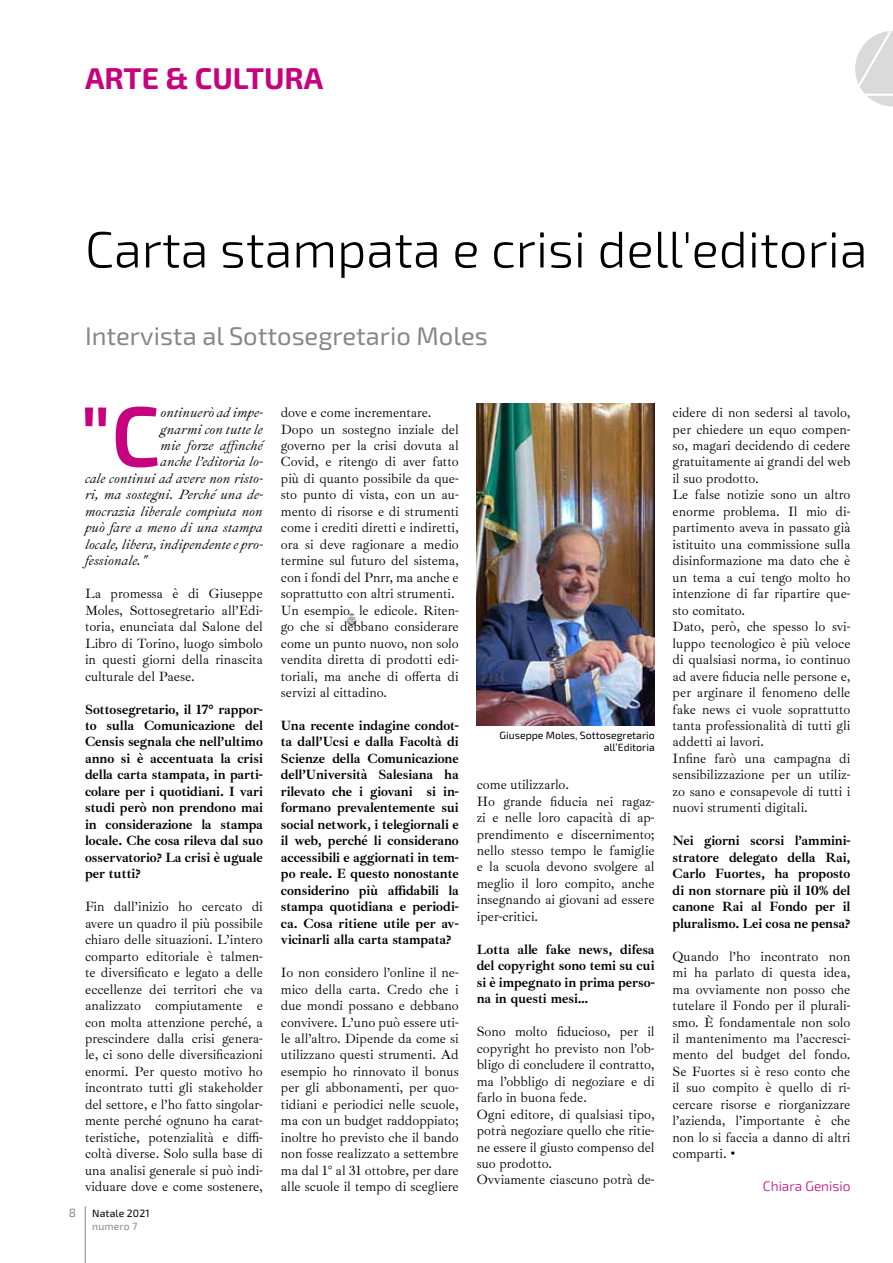
<style>
.page{position:relative;width:893px;height:1263px;background:#fff}
.page>*{position:absolute;margin:0;border:0;box-sizing:border-box;transform-origin:0 0}
.t1{font:600 85.35px "Exo 2.0";color:#c7027f}
.t2{font:300 51px "Exo 2.0";color:#000}
.t3{font:700 30px "Exo 2.0";color:#c7027f}
.t4{font:25.5px "Exo 2.0";color:#878787}
.t5{font:13.65px/16.5px "Ibarra Real Nova";color:#000;text-align:justify}
.t6{font:italic 13.65px "Ibarra Real Nova";color:#000}
.t7{font:300 13.65px "Exo 2.0";color:#c7027f}
.t8{font:12px "Exo 2.0";color:#878787}
.t9{font:10.5px/12.6px "Exo 2.0";color:#000;text-align:right}
.t10{font:10.5px "Exo 2.0";letter-spacing:.01em;color:#878787}
</style>
<div class="page">
<svg style="left:855px;top:31px;width:38px;height:75px"></svg>
<hr style="left:85px;top:1206px;width:1px;height:57px;background:#878787">
<img style="left:477px;top:404px;width:178px;height:321px">
<h3 class="t3" style="left:85px;top:61px;width:240px">ARTE &amp; CULTURA</h3>
<h2 class="t2" style="left:85px;top:220px;width:784px">Carta stampata e crisi dell'editoria</h2>
<h3 class="t4" style="left:85px;top:321px;width:404px">Intervista al Sottosegretario Moles</h3>
<h1 class="t1" style="left:80px;top:386px;width:82px">"C</h1>
<p class="t6" style="left:161px;top:405px;width:104px">ontinuerò ad impe-</p>
<p class="t6" style="left:161px;top:421px;width:104px">gnarmi con tutte le</p>
<p class="t6" style="left:161px;top:438px;width:104px">mie forze affinché</p>
<p class="t6" style="left:161px;top:454px;width:104px">anche l’editoria lo-</p>
<p class="t6" style="left:85px;top:471px;width:179px">cale continui ad avere non risto-</p>
<p class="t6" style="left:85px;top:487px;width:179px">ri, ma sostegni. Perché una de-</p>
<p class="t6" style="left:85px;top:504px;width:179px">mocrazia liberale compiuta non</p>
<p class="t6" style="left:85px;top:520px;width:179px">può fare a meno di una stampa</p>
<p class="t6" style="left:85px;top:537px;width:179px">locale, libera, indipendente e pro-</p>
<p class="t6" style="left:85px;top:553px;width:63px">fessionale."</p>
<p class="t5" style="left:85px;top:586px;width:179px">La promessa è di Giuseppe Moles, Sottosegretario all’Edi&shy;toria, enunciata dal Salone del Libro di Torino, luogo simbolo in questi giorni della rinascita culturale del Paese.</p>
<p class="t5" style="left:85px;top:701px;width:179px">Sottosegretario, il 17° rappor&shy;to sulla Comunicazione del Censis segnala che nell’ultimo anno si è accentuata la crisi della carta stampata, in parti&shy;colare per i quotidiani. I vari studi però non prendono mai in considerazione la stampa locale. Che cosa rileva dal suo osservatorio? La crisi è uguale per tutti?</p>
<p class="t5" style="left:85px;top:899px;width:179px">Fin dall’inizio ho cercato di avere un quadro il più possibile chiaro delle situazioni. L’intero comparto editoriale è talmen&shy;te diversificato e legato a delle eccellenze dei territori che va analizzato compiutamente e con molta attenzione perché, a prescindere dalla crisi genera&shy;le, ci sono delle diversificazioni enormi. Per questo motivo ho incontrato tutti gli stakeholder del settore, e l’ho fatto singolar&shy;mente perché ognuno ha carat&shy;teristiche, potenzialità e diffi&shy;coltà diverse. Solo sulla base di una analisi generale si può indi&shy;viduare dove e come sostenere,</p>
<p class="t8" style="left:69px;top:1206px;width:9px">8</p>
<p class="t9" style="left:92px;top:1207px;width:59px">Natale 2021</p>
<p class="t10" style="left:92px;top:1220px;width:47px">numero 7</p>
<p class="t5" style="left:281px;top:404px;width:179px;text-align:left">dove e come incrementare.<br>Dopo un sostegno inziale del governo per la crisi dovuta al<br>Covid, e ritengo di aver fatto più di quanto possibile da que&shy;sto punto di vista, con un au&shy;mento di risorse e di strumenti come i crediti diretti e indiretti, ora si deve ragionare a medio termine sul futuro del sistema, con i fondi del Pnrr, ma anche e soprattutto con altri strumenti.<br>Un esempio: le edicole. Riten&shy;go che si debbano considerare come un punto nuovo, non solo vendita diretta di prodotti edi&shy;toriali, ma anche di offerta di servizi al cittadino.</p>
<p class="t5" style="left:281px;top:717px;width:179px">Una recente indagine condot&shy;ta dall’Ucsi e dalla Facoltà di Scienze della Comunicazione dell’Università Salesiana ha rilevato che i giovani si in&shy;formano prevalentemente sui social network, i telegiornali e il web, perché li considerano accessibili e aggiornati in tem&shy;po reale. E questo nonostante considerino più affidabili la stampa quotidiana e periodi&shy;ca. Cosa ritiene utile per av&shy;vicinarli alla carta stampata?</p>
<p class="t5" style="left:281px;top:964px;width:179px">Io non considero l’online il ne&shy;mico della carta. Credo che i due mondi possano e debbano convivere. L’uno può essere uti&shy;le all’altro. Dipende da come si utilizzano questi strumenti. Ad esempio ho rinnovato il bonus per gli abbonamenti, per quo&shy;tidiani e periodici nelle scuole, ma con un budget raddoppiato; inoltre ho previsto che il bando non fosse realizzato a settembre ma dal 1° al 31 ottobre, per dare alle scuole il tempo di scegliere</p>
<p class="t9" style="left:500px;top:729px;width:157px">Giuseppe Moles, Sottosegretario all’Editoria</p>
<p class="t5" style="left:477px;top:777px;width:179px;text-align:left">come utilizzarlo.<br>Ho grande fiducia nei ragaz&shy;zi e nelle loro capacità di ap&shy;prendimento e discernimento; nello stesso tempo le famiglie e la scuola devono svolgere al meglio il loro compito, anche insegnando ai giovani ad essere iper-critici.</p>
<p class="t5" style="left:477px;top:941px;width:179px">Lotta alle fake news, difesa del copyright sono temi su cui si è impegnato in prima perso&shy;na in questi mesi…</p>
<p class="t5" style="left:477px;top:1024px;width:179px;text-align:left">Sono molto fiducioso, per il copyright ho previsto non l’ob&shy;bligo di concludere il contratto, ma l’obbligo di negoziare e di farlo in buona fede.<br>Ogni editore, di qualsiasi tipo, potrà negoziare quello che ritie&shy;ne essere il giusto compenso del suo prodotto.<br>Ovviamente ciascuno potrà de-</p>
<p class="t5" style="left:673px;top:404px;width:179px;text-align:left">cidere di non sedersi al tavolo, per chiedere un equo compen&shy;so, magari decidendo di cedere gratuitamente ai grandi del web il suo prodotto.<br>Le false notizie sono un altro enorme problema. Il mio di&shy;partimento aveva in passato già istituito una commissione sulla disinformazione ma dato che è un tema a cui tengo molto ho intenzione di far ripartire que&shy;sto comitato.<br>Dato, però, che spesso lo svi&shy;luppo tecnologico è più veloce di qualsiasi norma, io continuo ad avere fiducia nelle persone e, per arginare il fenomeno delle fake news ci vuole soprattutto tanta professionalità di tutti gli addetti ai lavori.<br>Infine farò una campagna di sensibilizzazione per un utiliz&shy;zo sano e consapevole di tutti i nuovi strumenti digitali.</p>
<p class="t5" style="left:673px;top:833px;width:179px">Nei giorni scorsi l’ammini&shy;stratore delegato della Rai, Carlo Fuortes, ha proposto di non stornare più il 10% del canone Rai al Fondo per il pluralismo. Lei cosa ne pensa?</p>
<p class="t5" style="left:673px;top:948px;width:179px">Quando l’ho incontrato non mi ha parlato di questa idea, ma ovviamente non posso che tutelare il Fondo per il plurali&shy;smo. È fondamentale non solo il mantenimento ma l’accresci&shy;mento del budget del fondo.<br>Se Fuortes si è reso conto che il suo compito è quello di ri&shy;cercare risorse e riorganizzare l’azienda, l’importante è che non lo si faccia a danno di altri comparti. •</p>
<p class="t7" style="left:763px;top:1178px;width:89px">Chiara Genisio</p>
</div>
